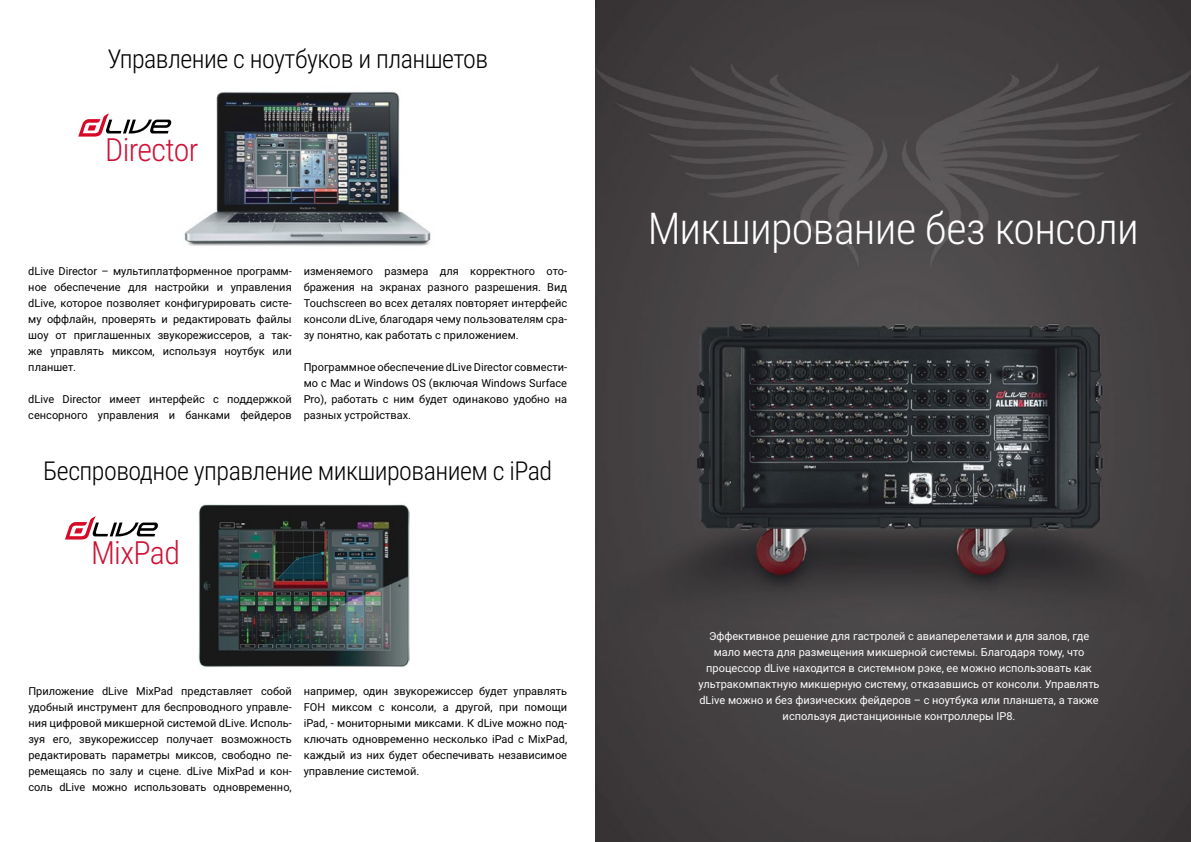
<style>
.page{position:relative;width:1191px;height:842px;background:#fff}
.page>*{position:absolute;margin:0;border:0;box-sizing:border-box;transform-origin:0 0}
.t1{font:300 44px "Roboto Condensed";letter-spacing:-.015em;color:#fff}
.t2{font:300 32px "Roboto Condensed";letter-spacing:-.02em;color:#cd1236}
.t3{font:300 26px "Roboto Condensed";letter-spacing:-.02em;color:#000}
.t4{font:11px/16px "Roboto";color:#000;text-align:justify}
.t5{font:11px/16px "Roboto";color:#fff;text-align:center}
</style>
<div class="page">
<img style="left:184px;top:91px;width:247px;height:155px">
<img style="left:198px;top:504px;width:212px;height:163px">
<img style="left:595px;top:0;width:596px;height:842px">
<svg style="left:65px;top:516px;width:93px;height:23px"></svg>
<svg style="left:78px;top:113px;width:93px;height:24px"></svg>
<h3 class="t3" style="left:107px;top:40px;width:382px">Управление с ноутбуков и планшетов</h3>
<h2 class="t2" style="left:105px;top:127px;width:95px">Director</h2>
<p class="t4" style="left:28px;top:262px;width:265px">dLive Director – мультиплатформенное программ&shy;ное обеспечение для настройки и управления dLive, которое позволяет конфигурировать систе&shy;му оффлайн, проверять и редактировать файлы шоу от приглашенных звукорежиссеров, а так&shy;же управлять миксом, используя ноутбук или планшет.</p>
<p class="t4" style="left:28px;top:390px;width:265px">dLive Director имеет интерфейс с поддержкой сенсорного управления и банками фейдеров</p>
<p class="t4" style="left:304px;top:262px;width:265px">изменяемого размера для корректного ото&shy;бражения на экранах разного разрешения. Вид Touchscreen во всех деталях повторяет интерфейс консоли dLive, благодаря чему пользователям сра&shy;зу понятно, как работать с приложением.</p>
<p class="t4" style="left:304px;top:358px;width:265px">Программное обеспечение dLive Director совмести&shy;мо с Mac и Windows OS (включая Windows Surface Pro), работать с ним будет одинаково удобно на разных устройствах.</p>
<h3 class="t3" style="left:43px;top:452px;width:510px">Беспроводное управление микшированием с iPad</h3>
<h2 class="t2" style="left:91px;top:530px;width:90px">MixPad</h2>
<p class="t4" style="left:28px;top:683px;width:265px">Приложение dLive MixPad представляет собой удобный инструмент для беспроводного управле&shy;ния цифровой микшерной системой dLive. Исполь&shy;зуя его, звукорежиссер получает возможность редактировать параметры миксов, свободно пе&shy;ремещаясь по залу и сцене. dLive MixPad и кон&shy;соль dLive можно использовать одновременно,</p>
<p class="t4" style="left:304px;top:683px;width:265px">например, один звукорежиссер будет управлять FOH миксом с консоли, а другой, при помощи iPad, - мониторными миксами. К dLive можно под&shy;ключать одновременно несколько iPad с MixPad, каждый из них будет обеспечивать независимое управление системой.</p>
<h1 class="t1" style="left:647px;top:198px;width:492px">Микширование без консоли</h1>
<p class="t5" style="left:698px;top:628px;width:402px">Эффективное решение для гастролей с авиаперелетами и для залов, где мало места для размещения микшерной системы. Благодаря тому, что процессор dLive находится в системном рэке, ее можно использовать как ультракомпактную микшерную систему, отказавшись от консоли. Управлять dLive можно и без физических фейдеров – с ноутбука или планшета, а также используя дистанционные контроллеры IP8.</p>
</div>
